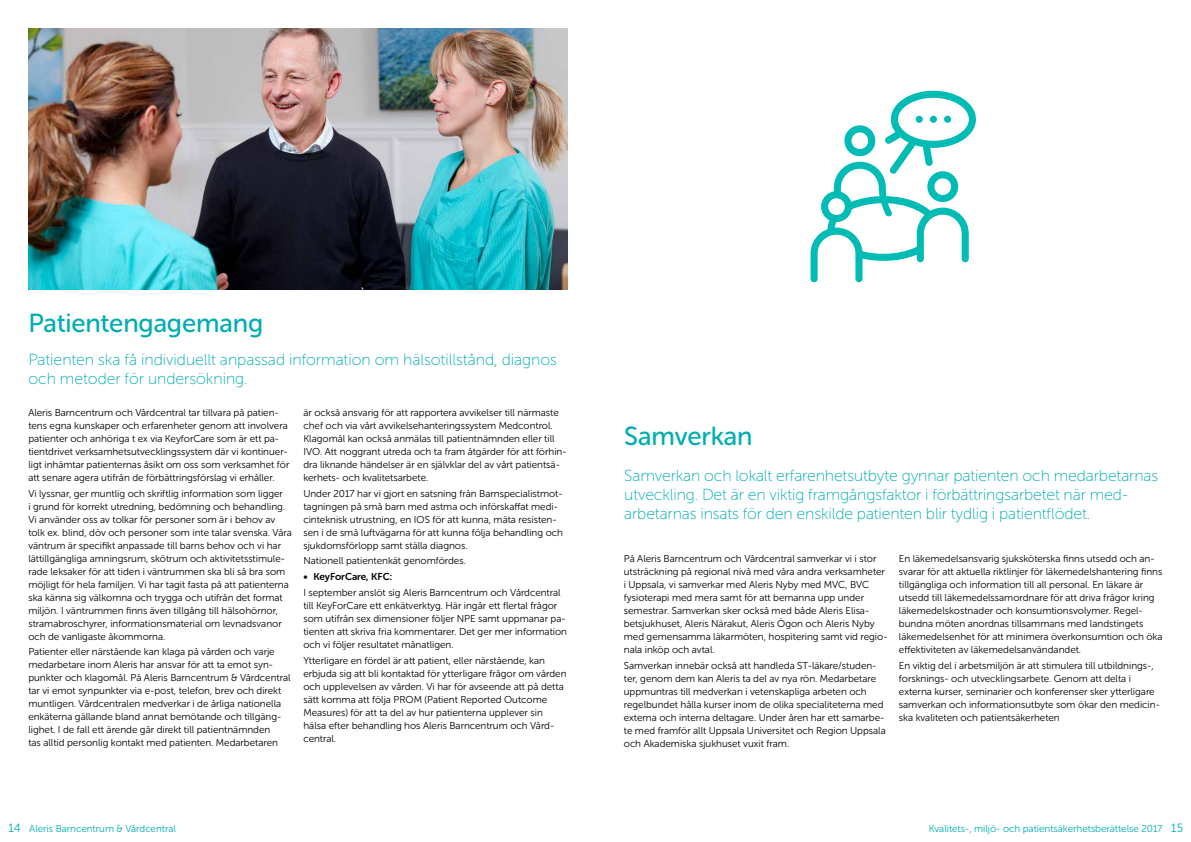
<style>
.page{position:relative;width:1191px;height:842px;background:#fff}
.page>*{position:absolute;margin:0;border:0;box-sizing:border-box;transform-origin:0 0}
.t1{font:26px "Museo Sans Rounded 500";letter-spacing:-.005em;color:#00adb1}
.t2{font:16px/19px "Museo Sans Rounded 100";letter-spacing:-.005em;color:#00adb1}
.t3{font:12px "Museo Sans Rounded 300";color:#00adb1}
.t4{font:10px/13px "Museo Sans Rounded 300";color:#000}
.t5{font:10px "Museo Sans Rounded 300";color:#00adb1}
.t6{font:10px "Museo Sans Rounded 700";color:#000}
.s1{font-size:12px}
</style>
<div class="page">
<img style="left:28px;top:28px;width:539px;height:262px">
<svg style="left:810px;top:91px;width:166px;height:191px"></svg>
<h1 class="t1" style="left:28px;top:309px;width:236px">Patientengagemang</h1>
<h2 class="t2" style="left:28px;top:350px;width:530px">Patienten ska få individuellt anpassad information om hälsotillstånd, diagnos och metoder för undersökning.</h2>
<p class="t4" style="left:28px;top:406px;width:262px">Aleris Barncentrum och Vårdcentral tar tillvara på patien&shy;tens egna kunskaper och erfarenheter genom att involvera patienter och anhöriga t ex via KeyforCare som är ett pa&shy;tientdrivet verksamhetsutvecklingssystem där vi kontinuer&shy;ligt inhämtar patienternas åsikt om oss som verksamhet för att senare agera utifrån de förbättringsförslag vi erhåller.</p>
<p class="t4" style="left:28px;top:487px;width:265px">Vi lyssnar, ger muntlig och skriftlig information som ligger<br>i grund för korrekt utredning, bedömning och behandling.<br>Vi använder oss av tolkar för personer som är i behov av tolk ex. blind, döv och personer som inte talar svenska. Våra väntrum är specifikt anpassade till barns behov och vi har lättillgängliga amningsrum, skötrum och aktivitetsstimule&shy;rade leksaker för att tiden i väntrummen ska bli så bra som möjligt för hela familjen. Vi har tagit fasta på att patienterna ska känna sig välkomna och trygga och utifrån det format miljön. I väntrummen finns även tillgång till hälsohörnor, stramabroschyrer, informationsmaterial om levnadsvanor och de vanligaste åkommorna.</p>
<p class="t4" style="left:28px;top:646px;width:264px">Patienter eller närstående kan klaga på vården och varje medarbetare inom Aleris har ansvar för att ta emot syn&shy;punkter och klagomål. På Aleris Barncentrum &amp; Vårdcentral tar vi emot synpunkter via e-post, telefon, brev och direkt muntligen. Vårdcentralen medverkar i de årliga nationella enkäterna gällande bland annat bemötande och tillgäng&shy;lighet. I de fall ett ärende går direkt till patientnämnden<br>tas alltid personlig kontakt med patienten. Medarbetaren</p>
<p class="t4" style="left:303px;top:406px;width:265px">är också ansvarig för att rapportera avvikelser till närmaste chef och via vårt avvikelsehanteringssystem Medcontrol.<br>Klagomål kan också anmälas till patientnämnden eller till IVO. Att noggrant utreda och ta fram åtgärder för att förhin&shy;dra liknande händelser är en självklar del av vårt patientsä&shy;kerhets- och kvalitetsarbete.</p>
<p class="t4" style="left:303px;top:487px;width:261px">Under 2017 har vi gjort en satsning från Barnspecialistmot&shy;tagningen på små barn med astma och införskaffat medi&shy;cinteknisk utrustning, en IOS för att kunna, mäta resisten&shy;sen i de små luftvägarna för att kunna följa behandling och sjukdomsförlopp samt ställa diagnos.</p>
<p class="t4" style="left:303px;top:554px;width:164px">Nationell patientenkät genomfördes.</p>
<p class="t6" style="left:303px;top:571px;width:90px">• KeyForCare, KFC:</p>
<p class="t4" style="left:303px;top:586px;width:265px">I september anslöt sig Aleris Barncentrum och Vårdcentral till KeyForCare ett enkätverktyg. Här ingår ett flertal frågor som utifrån sex dimensioner följer NPE samt uppmanar pa&shy;tienten att skriva fria kommentarer. Det ger mer information och vi följer resultatet månatligen.</p>
<p class="t4" style="left:303px;top:654px;width:264px">Ytterligare en fördel är att patient, eller närstående, kan erbjuda sig att bli kontaktad för ytterligare frågor om vården och upplevelsen av vården. Vi har för avseende att på detta sätt komma att följa PROM (Patient Reported Outcome Measures) för att ta del av hur patienterna upplever sin hälsa efter behandling hos Aleris Barncentrum och Vård&shy;central.</p>
<h1 class="t1" style="left:624px;top:422px;width:130px">Samverkan</h1>
<h2 class="t2" style="left:624px;top:466px;width:535px">Samverkan och lokalt erfarenhetsutbyte gynnar patienten och medarbetarnas utveckling. Det är en viktig framgångsfaktor i förbättringsarbetet när med&shy;arbetarnas insats för den enskilde patienten blir tydlig i patientflödet.</h2>
<p class="t4" style="left:624px;top:552px;width:265px">På Aleris Barncentrum och Vårdcentral samverkar vi i stor utsträckning på regional nivå med våra andra verksamheter i Uppsala, vi samverkar med Aleris Nyby med MVC, BVC fysioterapi med mera samt för att bemanna upp under semestrar. Samverkan sker också med både Aleris Elisa&shy;betsjukhuset, Aleris Närakut, Aleris Ögon och Aleris Nyby med gemensamma läkarmöten, hospitering samt vid regio&shy;nala inköp och avtal.</p>
<p class="t4" style="left:624px;top:659px;width:263px">Samverkan innebär också att handleda ST-läkare/studen&shy;ter, genom dem kan Aleris ta del av nya rön. Medarbetare uppmuntras till medverkan i vetenskapliga arbeten och regelbundet hålla kurser inom de olika specialiteterna med externa och interna deltagare. Under åren har ett samarbe&shy;te med framför allt Uppsala Universitet och Region Uppsala och Akademiska sjukhuset vuxit fram.</p>
<p class="t4" style="left:899px;top:552px;width:265px">En läkemedelsansvarig sjuksköterska finns utsedd och an&shy;svarar för att aktuella riktlinjer för läkemedelshantering finns tillgängliga och information till all personal. En läkare är utsedd till läkemedelssamordnare för att driva frågor kring läkemedelskostnader och konsumtionsvolymer. Regel&shy;bundna möten anordnas tillsammans med landstingets läkemedelsenhet för att minimera överkonsumtion och öka effektiviteten av läkemedelsanvändandet.</p>
<p class="t4" style="left:899px;top:659px;width:262px">En viktig del i arbetsmiljön är att stimulera till utbildnings-, forsknings- och utvecklingsarbete. Genom att delta i externa kurser, seminarier och konferenser sker ytterligare samverkan och informationsutbyte som ökar den medicin&shy;ska kvaliteten och patientsäkerheten</p>
<p class="t3" style="left:8px;top:822px;width:14px">14</p>
<p class="t5" style="left:29px;top:823px;width:148px">Aleris Barncentrum &amp; Vårdcentral</p>
<p class="t5" style="left:929px;top:823px;width:256px">Kvalitets-, miljö- och patientsäkerhetsberättelse 2017 <span class="s1">15</span></p>
</div>
